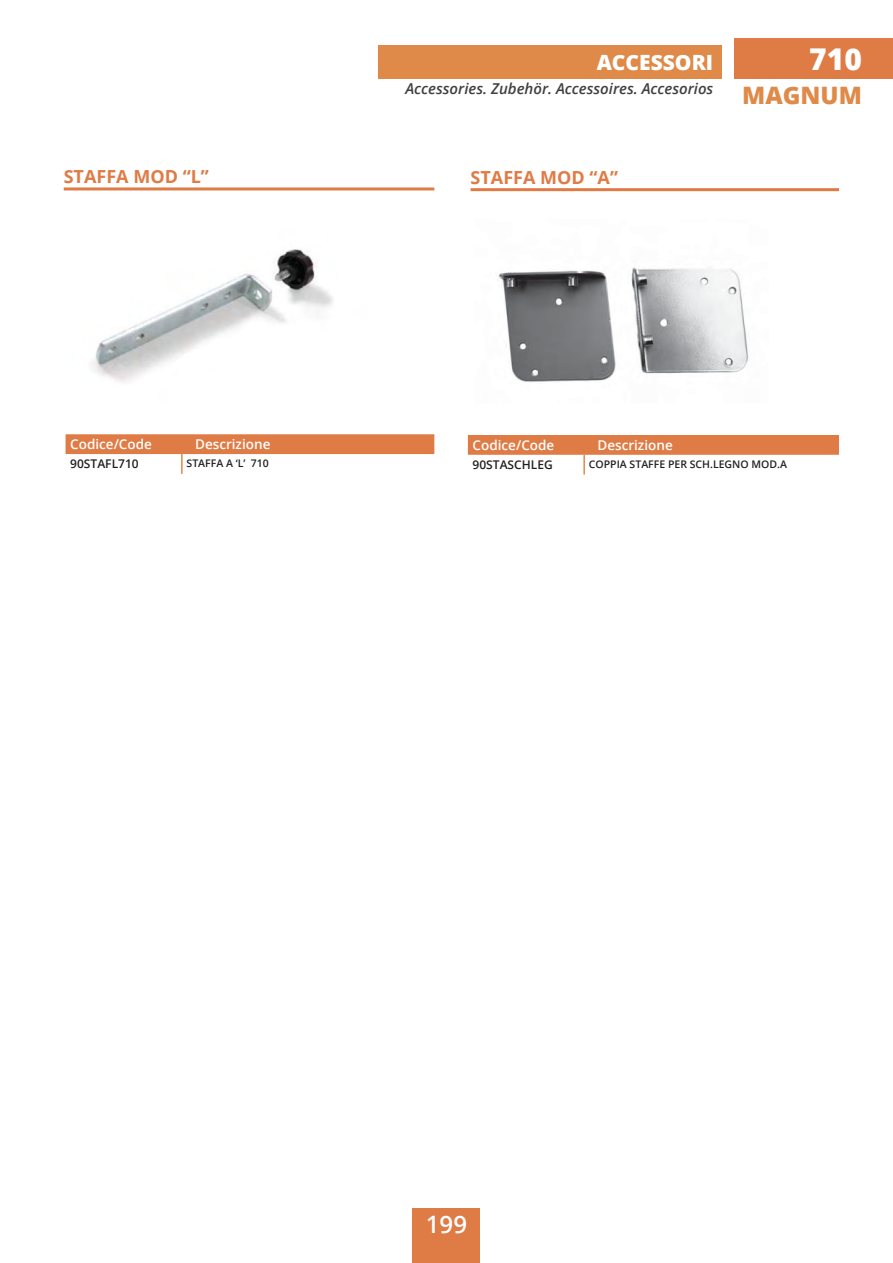
<style>
.page{position:relative;width:893px;height:1263px;background:#fff}
.page>*{position:absolute;margin:0;border:0;box-sizing:border-box;transform-origin:0 0}
.t1{font:800 30px "Open Sans";color:#fff}
.t2{font:800 24px "Open Sans";color:#df8a48}
.t3{font:600 24px "Open Sans";color:#fff}
.t4{font:800 21px "Open Sans";color:#fff}
.t5{font:700 18px "Open Sans";color:#df7b45}
.t6{font:italic 600 15px "Open Sans";color:#404041}
.t7{font:600 13.5px "Open Sans";color:#fff}
.t8{font:600 12px "Open Sans";color:#231f20}
.t9{font:600 10.5px "Open Sans";color:#231f20}
</style>
<div class="page">
<div style="left:413px;top:1209px;width:67px;height:54px;background:#df7b45"></div>
<div style="left:734px;top:38px;width:159px;height:41px;background:#df7b45"></div>
<div style="left:378px;top:45px;width:344px;height:34px;background:#df8a48"></div>
<hr style="left:471px;top:188px;width:368px;height:3px;background:#df7b45">
<div style="left:468px;top:435px;width:371px;height:20px;background:#df7b45"></div>
<hr style="left:583px;top:455px;width:2px;height:20px;background:#df8a48">
<img style="left:498px;top:267px;width:251px;height:115px">
<hr style="left:64px;top:187px;width:370px;height:3px;background:#df7b45">
<div style="left:66px;top:434px;width:368px;height:20px;background:#df7b45"></div>
<hr style="left:181px;top:454px;width:2px;height:20px;background:#df8a48">
<img style="left:91px;top:249px;width:242px;height:133px">
<h3 class="t5" style="left:64px;top:164px;width:147px">STAFFA MOD “L”</h3>
<p class="t7" style="left:70px;top:435px;width:83px">Codice/Code</p>
<p class="t7" style="left:195px;top:435px;width:77px">Descrizione</p>
<p class="t8" style="left:70px;top:455px;width:70px">90STAFL710</p>
<p class="t9" style="left:187px;top:456px;width:84px">STAFFA A ‘L’ 710</p>
<h3 class="t4" style="left:597px;top:48px;width:118px">ACCESSORI</h3>
<p class="t6" style="left:405px;top:78px;width:309px">Accessories. Zubehör. Accessoires. Accesorios</p>
<h3 class="t5" style="left:471px;top:165px;width:149px">STAFFA MOD “A”</h3>
<h1 class="t1" style="left:809px;top:38px;width:54px">710</h1>
<h2 class="t2" style="left:742px;top:78px;width:121px">MAGNUM</h2>
<p class="t7" style="left:473px;top:436px;width:83px">Codice/Code</p>
<p class="t7" style="left:597px;top:436px;width:77px">Descrizione</p>
<p class="t8" style="left:473px;top:456px;width:82px">90STASCHLEG</p>
<p class="t9" style="left:589px;top:456px;width:199px">COPPIA STAFFE PER SCH.LEGNO MOD.A</p>
<h2 class="t3" style="left:426px;top:1207px;width:43px">199</h2>
</div>
